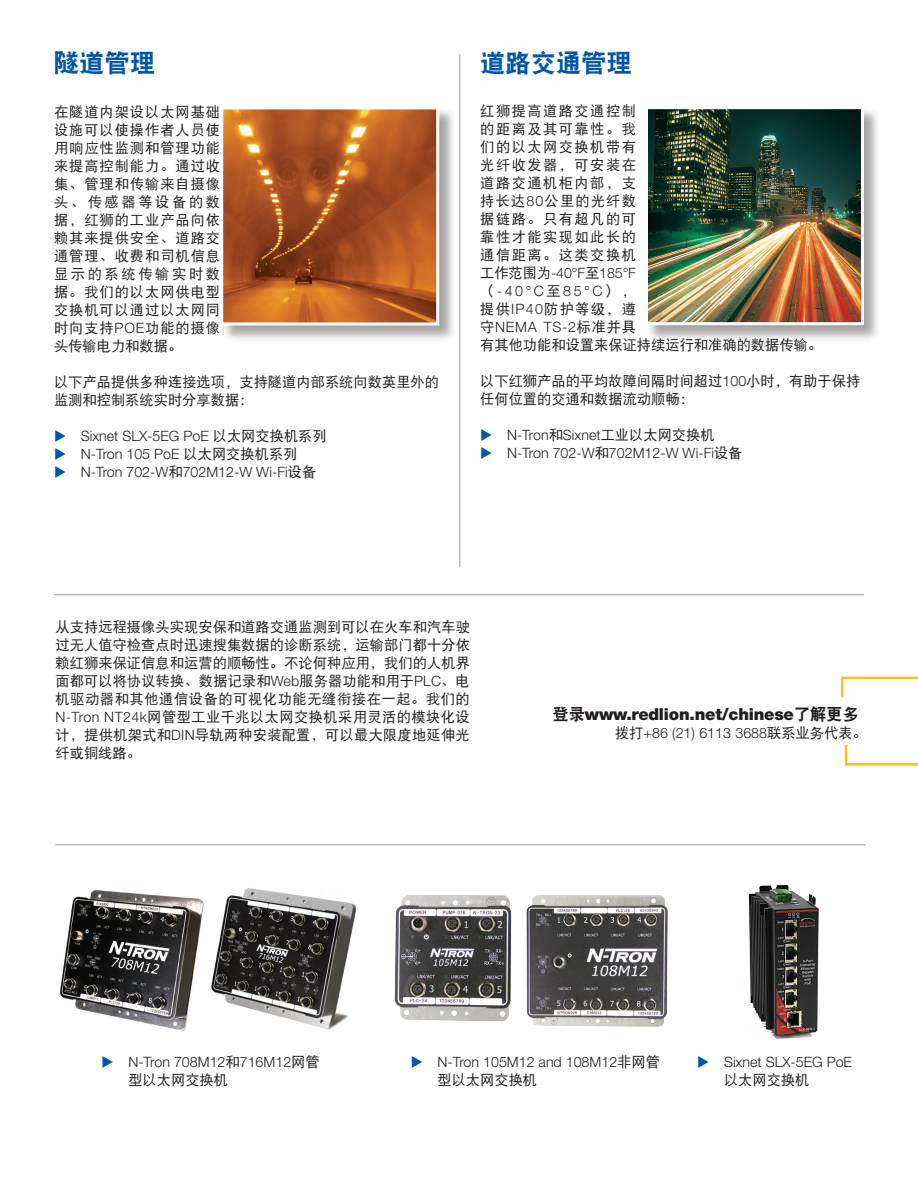
<style>
.page{position:relative;width:918px;height:1188px;background:#fff}
.page>*{position:absolute;margin:0;border:0;box-sizing:border-box;transform-origin:0 0}
.t1{font:25.5px "DF Hei W9";letter-spacing:-.01em;color:#0156a8}
.t2{font:900 16.5px "Helvetica Neue LT Std";letter-spacing:-.015em;color:#231f20}
.t3{font:14.25px/18px "DF Hei W5";color:#231f20;text-align:justify}
.t4{font:300 14.25px/18px "Helvetica Neue LT Std";color:#231f20}
.s1{font-family:"Helvetica Neue LT Std";font-weight:300}
.s2{font-family:"DF Hei W5";font-weight:400}
.s3{font-family:"DF Hei W9";font-weight:400}
</style>
<div class="page">
<hr style="left:459px;top:54px;width:1px;height:513px;background:#bcbdc0">
<svg style="left:841px;top:676px;width:77px;height:22px"></svg>
<svg style="left:844px;top:744px;width:74px;height:22px"></svg>
<div style="left:221px;top:107px;width:235px;height:236px;background:#231f20;opacity:.4"></div>
<img style="left:224px;top:110px;width:211px;height:211px">
<div style="left:220px;top:106px;width:219px;height:219px;border:3px solid #fff"></div>
<div style="left:646px;top:107px;width:235px;height:235px;background:#231f20;opacity:.4"></div>
<img style="left:649px;top:110px;width:211px;height:211px">
<div style="left:645px;top:106px;width:219px;height:219px;border:3px solid #fff"></div>
<img style="left:748px;top:884px;width:71px;height:155px">
<img style="left:59px;top:889px;width:145px;height:143px">
<img style="left:211px;top:888px;width:145px;height:142px">
<hr style="left:54px;top:594px;width:810px;height:2px;background:#bcbdc0">
<hr style="left:56px;top:844px;width:810px;height:2px;background:#bcbdc0">
<img style="left:394px;top:895px;width:117px;height:126px">
<img style="left:526px;top:895px;width:142px;height:132px">
<h1 class="t1" style="left:54px;top:51px;width:103px">隧道管理</h1>
<h1 class="t1" style="left:480px;top:50px;width:153px">道路交通管理</h1>
<p class="t3" style="left:54px;top:102px;width:168px">在隧道内架设以太网基础设施可以使操作者人员使用响应性监测和管理功能来提高控制能力。通过收集、管理和传输来自摄像头、传感器等设备的数据，红狮的工业产品向依赖其来提供安全、道路交通管理、收费和司机信息显示的系统传输实时数据。我们的以太网供电型交换机可以通过以太网同时向支持<span class="s1">POE</span>功能的摄像头传输电力和数据。</p>
<p class="t3" style="left:54px;top:372px;width:387px">以下产品提供多种连接选项，支持隧道内部系统向数英里外的监测和控制系统实时分享数据：</p>
<p class="t4" style="left:81px;top:426px;width:247px">Sixnet SLX-5EG PoE <span class="s2">以太网交换机系列<br></span>N-Tron 105 PoE <span class="s2">以太网交换机系列<br></span>N-Tron 702-W<span class="s2">和</span>702M12-W Wi-Fi<span class="s2">设备</span></p>
<p class="t3" style="left:480px;top:102px;width:157px">红狮提高道路交通控制的距离及其可靠性。我们的以太网交换机带有光纤收发器，可安装在道路交通机柜内部，支持长达<span class="s1">80</span>公里的光纤数据链路。只有超凡的可靠性才能实现如此长的通信距离。这类交换机</p>
<p class="t4" style="left:480px;top:264px;width:157px"><span class="s2">工作范围为</span>-40°F<span class="s2">至</span>185°F<span class="s2">（</span>-40°C<span class="s2">至</span>85°C<span class="s2">），</span></p>
<p class="t3" style="left:480px;top:300px;width:157px">提供<span class="s1">IP40</span>防护等级，遵</p>
<p class="t4" style="left:480px;top:318px;width:157px"><span class="s2">守</span>NEMA TS-2<span class="s2">标准并具</span></p>
<p class="t3" style="left:480px;top:336px;width:343px">有其他功能和设置来保证持续运行和准确的数据传输。</p>
<p class="t3" style="left:480px;top:372px;width:382px">以下红狮产品的平均故障间隔时间超过<span class="s1">100</span>小时，有助于保持任何位置的交通和数据流动顺畅：</p>
<p class="t4" style="left:507px;top:426px;width:237px">N-Tron<span class="s2">和</span>Sixnet<span class="s2">工业以太网交换机<br></span>N-Tron 702-W<span class="s2">和</span>702M12-W Wi-Fi<span class="s2">设备</span></p>
<p class="t3" style="left:56px;top:618px;width:416px">从支持远程摄像头实现安保和道路交通监测到可以在火车和汽车驶过无人值守检查点时迅速搜集数据的诊断系统，运输部门都十分依赖红狮来保证信息和运营的顺畅性。不论何种应用，我们的人机界面都可以将协议转换、数据记录和<span class="s1">Web</span>服务器功能和用于<span class="s1">PLC</span>、电机驱动器和其他通信设备的可视化功能无缝衔接在一起。我们的<span class="s1">N-Tron NT24k</span>网管型工业千兆以太网交换机采用灵活的模块化设计，提供机架式和<span class="s1">DIN</span>导轨两种安装配置，可以最大限度地延伸光纤或铜线路。</p>
<p class="t2" style="left:552px;top:704px;width:308px"><span class="s3">登录</span>www.redlion.net/chinese<span class="s3">了解更多</span></p>
<p class="t4" style="left:615px;top:724px;width:253px"><span class="s2">拨打</span>+86 (21) 6113 3688<span class="s2">联系业务代表。</span></p>
<p class="t4" style="left:128px;top:1053px;width:193px">N-Tron 708M12<span class="s2">和</span>716M12<span class="s2">网管</span></p>
<p class="t3" style="left:128px;top:1071px;width:101px">型以太网交换机</p>
<p class="t4" style="left:437px;top:1053px;width:224px">N-Tron 105M12 and 108M12<span class="s2">非网管</span></p>
<p class="t3" style="left:437px;top:1071px;width:101px">型以太网交换机</p>
<p class="t4" style="left:724px;top:1053px;width:130px">Sixnet SLX-5EG PoE</p>
<p class="t3" style="left:724px;top:1071px;width:87px">以太网交换机</p>
</div>
